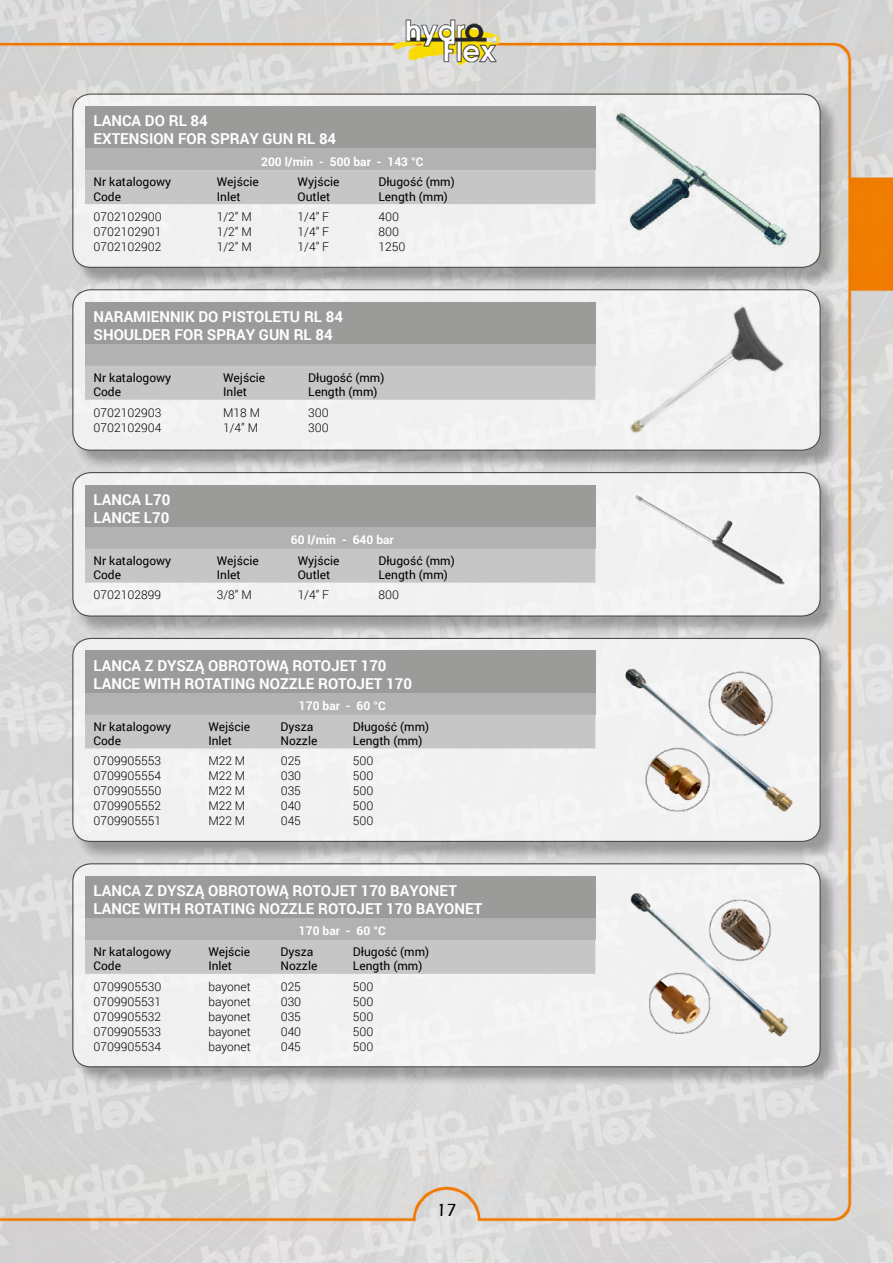
<style>
.page{position:relative;width:893px;height:1263px;background:#fff}
.page>*{position:absolute;margin:0;border:0;box-sizing:border-box;transform-origin:0 0}
.t1{font:500 18px "Eras ITC";color:#000}
.t2{font:700 15px/18px "Roboto";color:#fff}
.t3{font:300 12px/15px "Roboto";color:#000;text-align:justify}
.t4{font:12px/14.4px "Roboto";color:#000}
.t5{font:700 12px "Roboto";color:#fff}
</style>
<div class="page">
<img style="left:0;top:0;width:893px;height:1263px">
<div style="left:74px;top:291px;width:766px;height:178px;background:#000;opacity:.45"></div>
<div style="left:73px;top:290px;width:747px;height:160px;background:#f1f1f1;border-radius:18px"></div>
<div style="left:72px;top:289px;width:749px;height:162px;border:1px solid #000;border-radius:18px"></div>
<div style="left:85px;top:302px;width:510px;height:42px;background:#9b9b9a"></div>
<div style="left:85px;top:344px;width:510px;height:22px;background:#b3b2b2"></div>
<div style="left:85px;top:366px;width:510px;height:34px;background:#c6c6c6"></div>
<img style="left:630px;top:306px;width:154px;height:127px">
<div style="left:74px;top:95px;width:766px;height:192px;background:#000;opacity:.45"></div>
<div style="left:73px;top:94px;width:747px;height:173px;background:#f0f0f0;border-radius:18px"></div>
<div style="left:72px;top:94px;width:749px;height:174px;border:1px solid #000;border-radius:18px"></div>
<div style="left:85px;top:106px;width:510px;height:43px;background:#9b9b9a"></div>
<div style="left:85px;top:149px;width:510px;height:21px;background:#b3b2b2"></div>
<div style="left:85px;top:170px;width:510px;height:34px;background:#c6c6c6"></div>
<img style="left:616px;top:112px;width:173px;height:136px">
<div style="left:74px;top:640px;width:766px;height:221px;background:#000;opacity:.45"></div>
<div style="left:73px;top:638px;width:747px;height:203px;background:#f1f1f1;border-radius:18px"></div>
<div style="left:72px;top:638px;width:749px;height:204px;border:1px solid #000;border-radius:18px"></div>
<div style="left:85px;top:651px;width:510px;height:42px;background:#9b9b9a"></div>
<div style="left:85px;top:693px;width:510px;height:21px;background:#b3b2b2"></div>
<div style="left:85px;top:714px;width:510px;height:34px;background:#c6c6c6"></div>
<img style="left:625px;top:668px;width:168px;height:144px">
<div style="left:74px;top:865px;width:766px;height:221px;background:#000;opacity:.45"></div>
<div style="left:73px;top:864px;width:747px;height:203px;background:#f1f1f1;border-radius:18px"></div>
<div style="left:72px;top:863px;width:749px;height:204px;border:1px solid #000;border-radius:18px"></div>
<div style="left:85px;top:876px;width:510px;height:42px;background:#9b9b9a"></div>
<div style="left:85px;top:918px;width:510px;height:22px;background:#b3b2b2"></div>
<div style="left:85px;top:940px;width:510px;height:34px;background:#c6c6c6"></div>
<img style="left:630px;top:893px;width:159px;height:144px">
<div style="left:74px;top:474px;width:766px;height:161px;background:#000;opacity:.45"></div>
<div style="left:73px;top:473px;width:747px;height:143px;background:#f1f1f1;border-radius:18px"></div>
<div style="left:72px;top:472px;width:749px;height:145px;border:1px solid #000;border-radius:18px"></div>
<div style="left:85px;top:485px;width:510px;height:42px;background:#9b9b9a"></div>
<div style="left:85px;top:527px;width:510px;height:22px;background:#b3b2b2"></div>
<div style="left:85px;top:549px;width:510px;height:34px;background:#c6c6c6"></div>
<img style="left:635px;top:495px;width:150px;height:90px">
<p class="t2" style="left:94px;top:111px;width:244px">LANCA DO RL 84<br>EXTENSION FOR SPRAY GUN RL 84</p>
<p class="t5" style="left:261px;top:153px;width:164px">200 l/min - 500 bar - 143 °C</p>
<p class="t4" style="left:94px;top:174px;width:79px">Nr katalogowy<br>Code</p>
<p class="t4" style="left:217px;top:174px;width:43px">Wejście<br>Inlet</p>
<p class="t4" style="left:298px;top:174px;width:43px">Wyjście<br>Outlet</p>
<p class="t4" style="left:378px;top:174px;width:78px">Długość (mm)<br>Length (mm)</p>
<p class="t3" style="left:94px;top:209px;width:70px">0702102900<br>0702102901<br>0702102902</p>
<p class="t3" style="left:217px;top:209px;width:36px">1/2” M 1/2” M 1/2” M</p>
<p class="t3" style="left:298px;top:209px;width:33px">1/4” F 1/4” F 1/4” F</p>
<p class="t3" style="left:378px;top:209px;width:28px;text-align:left">400<br>800<br>1250</p>
<p class="t2" style="left:94px;top:307px;width:251px">NARAMIENNIK DO PISTOLETU RL 84<br>SHOULDER FOR SPRAY GUN RL 84</p>
<p class="t4" style="left:94px;top:370px;width:79px">Nr katalogowy<br>Code</p>
<p class="t4" style="left:223px;top:370px;width:43px">Wejście<br>Inlet</p>
<p class="t4" style="left:308px;top:370px;width:78px">Długość (mm)<br>Length (mm)</p>
<p class="t3" style="left:94px;top:404px;width:69px">0702102903<br>0702102904</p>
<p class="t3" style="left:223px;top:404px;width:39px">M18 M<br>1/4” M</p>
<p class="t3" style="left:308px;top:404px;width:22px">300<br>300</p>
<p class="t2" style="left:94px;top:490px;width:78px">LANCA L70<br>LANCE L70</p>
<p class="t5" style="left:291px;top:531px;width:104px">60 l/min - 640 bar</p>
<p class="t4" style="left:94px;top:553px;width:79px">Nr katalogowy<br>Code</p>
<p class="t4" style="left:217px;top:553px;width:43px">Wejście<br>Inlet</p>
<p class="t4" style="left:298px;top:553px;width:43px">Wyjście<br>Outlet</p>
<p class="t4" style="left:378px;top:553px;width:78px">Długość (mm)<br>Length (mm)</p>
<p class="t3" style="left:94px;top:587px;width:69px">0702102899</p>
<p class="t3" style="left:217px;top:587px;width:36px">3/8” M</p>
<p class="t3" style="left:298px;top:587px;width:33px">1/4” F</p>
<p class="t3" style="left:378px;top:587px;width:22px">800</p>
<p class="t2" style="left:94px;top:656px;width:320px">LANCA Z DYSZĄ OBROTOWĄ ROTOJET 170<br>LANCE WITH ROTATING NOZZLE ROTOJET 170</p>
<p class="t5" style="left:299px;top:697px;width:88px">170 bar - 60 °C</p>
<p class="t4" style="left:94px;top:719px;width:79px">Nr katalogowy<br>Code</p>
<p class="t4" style="left:208px;top:719px;width:43px">Wejście<br>Inlet</p>
<p class="t4" style="left:281px;top:719px;width:38px">Dysza<br>Nozzle</p>
<p class="t4" style="left:353px;top:719px;width:78px">Długość (mm)<br>Length (mm)</p>
<p class="t3" style="left:94px;top:753px;width:69px">0709905553<br>0709905554<br>0709905550<br>0709905552<br>0709905551</p>
<p class="t3" style="left:208px;top:753px;width:39px">M22 M M22 M M22 M M22 M M22 M</p>
<p class="t3" style="left:281px;top:753px;width:22px">025<br>030<br>035<br>040<br>045</p>
<p class="t3" style="left:353px;top:753px;width:22px">500<br>500<br>500<br>500<br>500</p>
<p class="t2" style="left:94px;top:881px;width:390px">LANCA Z DYSZĄ OBROTOWĄ ROTOJET 170 BAYONET<br>LANCE WITH ROTATING NOZZLE ROTOJET 170 BAYONET</p>
<p class="t5" style="left:299px;top:923px;width:88px">170 bar - 60 °C</p>
<p class="t4" style="left:94px;top:944px;width:79px">Nr katalogowy<br>Code</p>
<p class="t4" style="left:208px;top:944px;width:43px">Wejście<br>Inlet</p>
<p class="t4" style="left:281px;top:944px;width:38px">Dysza<br>Nozzle</p>
<p class="t4" style="left:353px;top:944px;width:78px">Długość (mm)<br>Length (mm)</p>
<p class="t3" style="left:94px;top:978px;width:69px">0709905530<br>0709905531<br>0709905532<br>0709905533<br>0709905534</p>
<p class="t3" style="left:208px;top:978px;width:44px">bayonet bayonet bayonet bayonet bayonet</p>
<p class="t3" style="left:281px;top:978px;width:22px">025<br>030<br>035<br>040<br>045</p>
<p class="t3" style="left:353px;top:978px;width:22px">500<br>500<br>500<br>500<br>500</p>
<h1 class="t1" style="left:436px;top:1200px;width:22px">17</h1>
</div>
